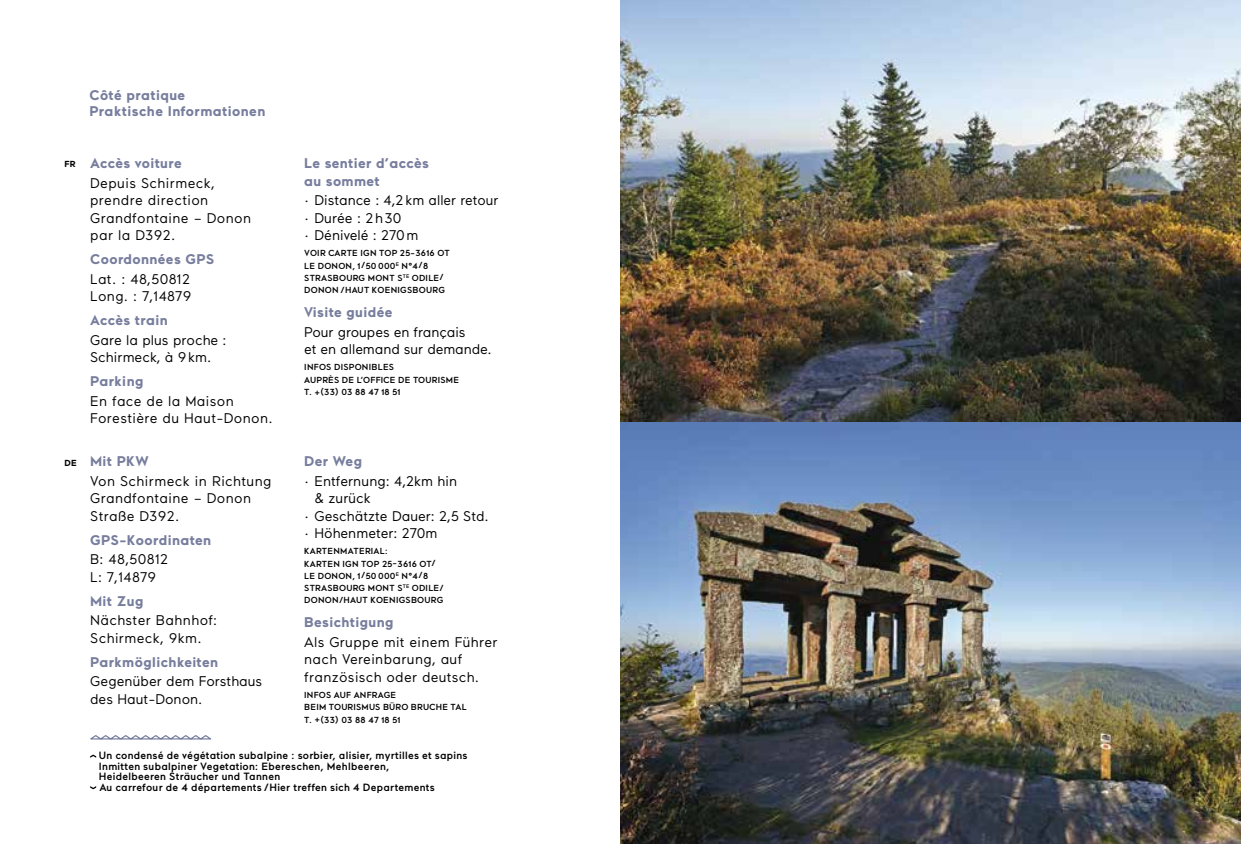
<style>
.page{position:relative;width:1241px;height:844px;background:#fff}
.page>*{position:absolute;margin:0;border:0;box-sizing:border-box;transform-origin:0 0}
.t1{font:14px/17.5px "Maax";letter-spacing:.02em;color:#000}
.t2{font:14px/17.5px "Maax";color:#000}
.t3{font:700 14px/15.8px "Maax";letter-spacing:.025em;color:#777d9d}
.t4{font:14px/17.5px "Maax";letter-spacing:-.01em;color:#000}
.t5{font:500 10.5px/10.5px "Maax";letter-spacing:.025em;color:#000}
.t6{font:500 8.75px/12.2px "Maax";letter-spacing:.025em;color:#000}
.t7{font:700 8.75px "Maax";color:#000}
</style>
<div class="page">
<img style="left:620px;top:0;width:620px;height:422px">
<img style="left:620px;top:422px;width:620px;height:421px">
<svg style="left:90px;top:754px;width:6px;height:3px"></svg>
<svg style="left:90px;top:786px;width:6px;height:3px"></svg>
<svg style="left:90px;top:735px;width:121px;height:5px"></svg>
<h1 class="t3" style="left:89px;top:87px;width:177px">Côté pratique<br>Praktische Informationen</h1>
<p class="t7" style="left:64px;top:159px;width:13px">FR</p>
<p class="t7" style="left:64px;top:458px;width:14px">DE</p>
<h1 class="t3" style="left:90px;top:155px;width:93px">Accès voiture</h1>
<h1 class="t1" style="left:90px;top:174px;width:162px">Depuis Schirmeck, prendre direction<br>Grandfontaine – Donon par la D392.</h1>
<h1 class="t3" style="left:90px;top:251px;width:126px">Coordonnées GPS</h1>
<h1 class="t1" style="left:90px;top:270px;width:103px">Lat. : 48,50812<br>Long. : 7,14879</h1>
<h1 class="t3" style="left:90px;top:312px;width:79px">Accès train</h1>
<h1 class="t2" style="left:90px;top:331px;width:138px">Gare la plus proche :<br>Schirmeck, à 9km.</h1>
<h1 class="t3" style="left:90px;top:373px;width:55px">Parking</h1>
<h1 class="t1" style="left:90px;top:392px;width:184px">En face de la Maison<br>Forestière du Haut-Donon.</h1>
<h1 class="t3" style="left:304px;top:155px;width:126px;line-height:17.5px">Le sentier d’accès au sommet</h1>
<h1 class="t2" style="left:304px;top:192px;width:196px">· Distance : 4,2km aller retour · Durée : 2h30<br>· Dénivelé : 270m</h1>
<p class="t6" style="left:304px;top:247px;width:147px">VOIR CARTE IGN TOP 25-3616 OT<br>LE DONON, 1/50 000<sup>E</sup> N°4/8<br>STRASBOURG MONT S<sup>TE</sup> ODILE/<br>DONON /HAUT KOENIGSBOURG</p>
<h1 class="t3" style="left:304px;top:304px;width:90px">Visite guidée</h1>
<h1 class="t4" style="left:304px;top:323px;width:189px">Pour groupes en français<br>et en allemand sur demande.</h1>
<p class="t6" style="left:304px;top:361px;width:156px">INFOS DISPONIBLES<br>AUPRÈS DE L’OFFICE DE TOURISME<br>T. +(33) 03 88 47 18 51</p>
<h1 class="t3" style="left:90px;top:453px;width:60px">Mit PKW</h1>
<h1 class="t1" style="left:90px;top:472px;width:183px">Von Schirmeck in Richtung<br>Grandfontaine – Donon<br>Straße D392.</h1>
<h1 class="t3" style="left:90px;top:532px;width:122px">GPS-Koordinaten</h1>
<h1 class="t1" style="left:90px;top:550px;width:80px">B: 48,50812<br>L: 7,14879</h1>
<h1 class="t3" style="left:90px;top:592px;width:55px">Mit Zug</h1>
<h1 class="t1" style="left:90px;top:611px;width:128px">Nächster Bahnhof:<br>Schirmeck, 9km.</h1>
<h1 class="t3" style="left:90px;top:653px;width:129px">Parkmöglichkeiten</h1>
<h1 class="t2" style="left:90px;top:672px;width:174px">Gegenüber dem Forsthaus des Haut-Donon.</h1>
<h1 class="t3" style="left:304px;top:453px;width:59px">Der Weg</h1>
<h1 class="t2" style="left:304px;top:472px;width:154px">· Entfernung: 4,2km hin</h1>
<h1 class="t1" style="left:314px;top:489px;width:58px">&amp; zurück</h1>
<h1 class="t2" style="left:304px;top:507px;width:186px">· Geschätzte Dauer: 2,5 Std.</h1>
<h1 class="t2" style="left:304px;top:524px;width:135px">· Höhenmeter: 270m</h1>
<p class="t6" style="left:304px;top:545px;width:141px">KARTENMATERIAL:<br>KARTEN IGN TOP 25-3616 OT/<br>LE DONON, 1/50 000<sup>E</sup> N°4/8<br>STRASBOURG MONT S<sup>TE</sup> ODILE/<br>DONON/HAUT KOENIGSBOURG</p>
<h1 class="t3" style="left:304px;top:614px;width:91px">Besichtigung</h1>
<h1 class="t1" style="left:304px;top:633px;width:195px">Als Gruppe mit einem Führer nach Vereinbarung, auf französisch oder deutsch.</h1>
<p class="t6" style="left:304px;top:688px;width:164px">INFOS AUF ANFRAGE<br>BEIM TOURISMUS BÜRO BRUCHE TAL<br>T. +(33) 03 88 47 18 51</p>
<p class="t5" style="left:99px;top:750px;width:370px">Un condensé de végétation subalpine : sorbier, alisier, myrtilles et sapins Inmitten subalpiner Vegetation: Ebereschen, Mehlbeeren,<br>Heidelbeeren Sträucher und Tannen<br>Au carrefour de 4 départements /Hier treffen sich 4 Departements</p>
</div>
